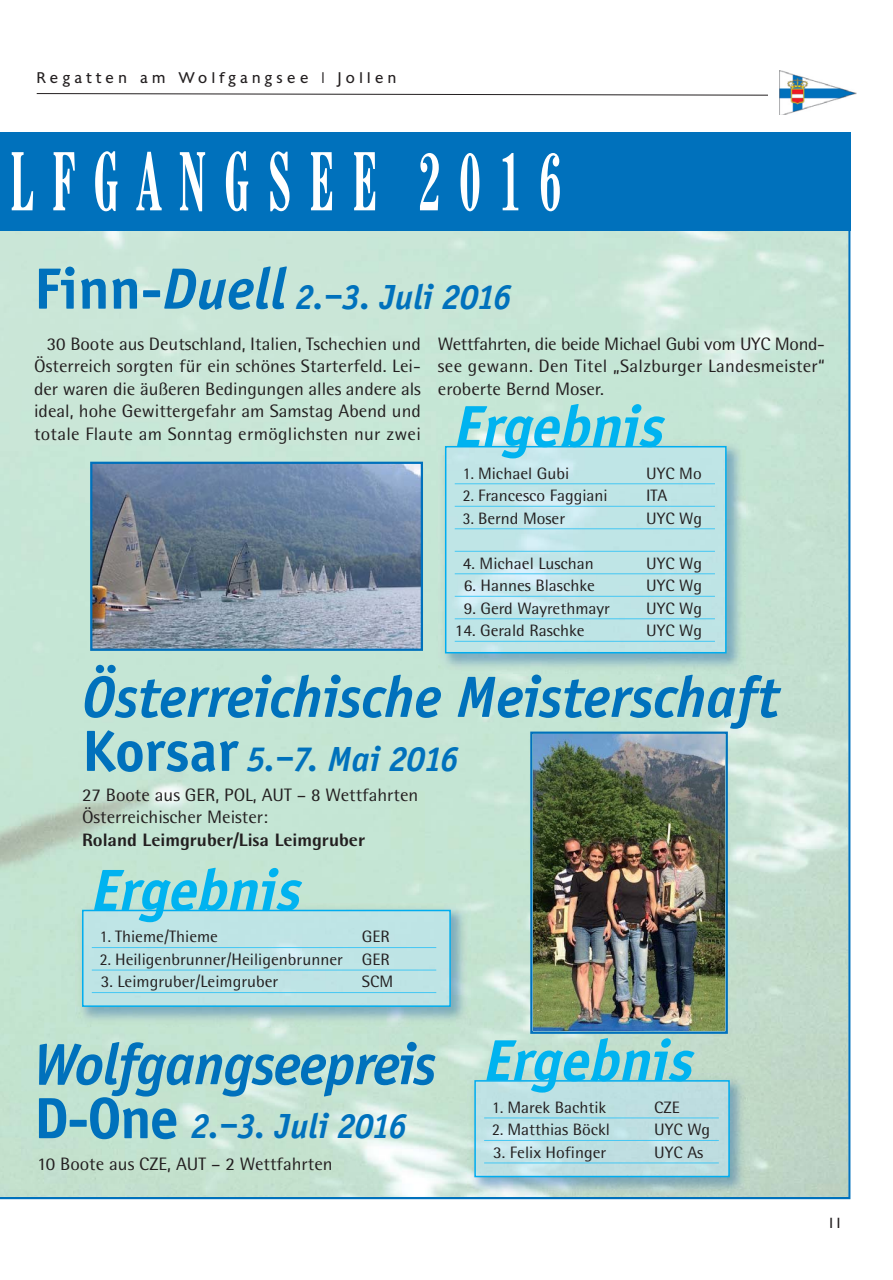
<style>
.page{position:relative;width:893px;height:1280px;background:#fff}
.page>*{position:absolute;margin:0;border:0;box-sizing:border-box;transform-origin:0 0}
.t1{font:700 condensed 81px "Century Schoolbook BT";letter-spacing:.35em;color:#fff;scale:.67 1}
.t2{font:italic 700 60.15px "Officina Sans";color:#00b3f0}
.t3{font:italic 700 60px "Officina Sans";letter-spacing:-.005em;color:#0071bc}
.t4{font:italic 700 36px "Officina Sans";color:#0071bc}
.t5{font:18px/22.5px "Rotis Semi Sans";color:#231f20;text-align:justify;scale:1.05 1}
.t6{font:800 18px "Rotis Semi Sans";color:#231f20;scale:1.05 1}
.t7{font:16.5px "Rotis Semi Sans";color:#231f20;scale:1.05 1}
.t8{font:16.5px "Rotis Semi Sans";color:#231f20;scale:.95 1}
.t9{font:15px "Chantilly";letter-spacing:.3em;color:#231f20}
.t10{font:15px "Gill Sans";color:#231f20}
.s1{font-style:normal;font-size:60px}
.s2{font-size:60px}
</style>
<div class="page">
<svg style="left:36px;top:93px;width:732px;height:3px"></svg>
<img style="left:779px;top:70px;width:77px;height:45px">
<img style="left:0;top:231px;width:848px;height:966px">
<div style="left:0;top:132px;width:850px;height:99px;background:#0071bc"></div>
<img style="left:438px;top:439px;width:308px;height:234px">
<img style="left:448px;top:449px;width:276px;height:201px">
<div style="left:445px;top:446px;width:282px;height:207px;border:2px solid #00adef"></div>
<hr style="left:455px;top:483px;width:260px;height:1px;background:#44c7f4">
<hr style="left:455px;top:506px;width:260px;height:1px;background:#44c7f4">
<hr style="left:455px;top:528px;width:260px;height:1px;background:#44c7f4">
<hr style="left:455px;top:551px;width:260px;height:1px;background:#44c7f4">
<hr style="left:455px;top:573px;width:260px;height:1px;background:#44c7f4">
<hr style="left:455px;top:596px;width:260px;height:1px;background:#44c7f4">
<hr style="left:455px;top:618px;width:260px;height:1px;background:#44c7f4">
<hr style="left:455px;top:641px;width:260px;height:1px;background:#44c7f4">
<img style="left:93px;top:465px;width:327px;height:183px">
<div style="left:90px;top:462px;width:333px;height:189px;border:2px solid #0071bc"></div>
<img style="left:534px;top:735px;width:190px;height:295px">
<div style="left:530px;top:731px;width:198px;height:303px;border:2px solid #0071bc"></div>
<img style="left:76px;top:903px;width:394px;height:123px">
<div style="left:85px;top:913px;width:363px;height:91px;background:#bee4e5"></div>
<div style="left:82px;top:910px;width:369px;height:97px;border:2px solid #00adef"></div>
<hr style="left:92px;top:947px;width:344px;height:1px;background:#44c7f4">
<hr style="left:92px;top:970px;width:344px;height:1px;background:#44c7f4">
<hr style="left:92px;top:992px;width:344px;height:1px;background:#44c7f4">
<img style="left:467px;top:1073px;width:282px;height:123px">
<img style="left:477px;top:1083px;width:250px;height:91px">
<div style="left:474px;top:1080px;width:256px;height:97px;border:2px solid #00adef"></div>
<hr style="left:484px;top:1117px;width:235px;height:1px;background:#44c7f4">
<hr style="left:484px;top:1140px;width:235px;height:1px;background:#44c7f4">
<hr style="left:484px;top:1162px;width:235px;height:1px;background:#44c7f4">
<p class="t9" style="left:37px;top:72px;width:361px">Regatten am Wolfgangsee | Jollen</p>
<h1 class="t1" style="left:10px;top:151px;width:823px">LFGANGSEE 2016</h1>
<h3 class="t4" style="left:34px;top:283px;width:479px"><span class="s1">Finn-</span><span class="s2">Duell</span> 2.–3. Juli 2016</h3>
<p class="t5" style="left:34px;top:334px;width:370px;text-indent:13px">30 Boote aus Deutschland, Italien, Tschechien und Österreich sorgten für ein schönes Starterfeld. Lei&shy;der waren die äußeren Bedingungen alles andere als ideal, hohe Gewittergefahr am Samstag Abend und totale Flaute am Sonntag ermöglichsten nur zwei</p>
<p class="t5" style="left:438px;top:334px;width:370px">Wettfahrten, die beide Michael Gubi vom UYC Mond&shy;see gewann. Den Titel „Salzburger Landesmeister“ eroberte Bernd Moser.</p>
<h2 class="t2" style="left:452px;top:403px;width:223px">Ergebnis</h2>
<p class="t8" style="left:463px;top:467px;width:113px">1. Michael Gubi</p>
<p class="t7" style="left:646px;top:467px;width:54px">UYC Mo</p>
<p class="t8" style="left:463px;top:490px;width:154px">2. Francesco Faggiani</p>
<p class="t7" style="left:646px;top:490px;width:22px">ITA</p>
<p class="t8" style="left:463px;top:512px;width:109px">3. Bernd Moser</p>
<p class="t7" style="left:646px;top:512px;width:55px">UYC Wg</p>
<p class="t7" style="left:463px;top:557px;width:126px">4. Michael Luschan</p>
<p class="t7" style="left:646px;top:557px;width:55px">UYC Wg</p>
<p class="t7" style="left:464px;top:580px;width:126px">6. Hannes Blaschke</p>
<p class="t7" style="left:646px;top:580px;width:55px">UYC Wg</p>
<p class="t7" style="left:464px;top:602px;width:141px">9. Gerd Wayrethmayr</p>
<p class="t7" style="left:646px;top:602px;width:55px">UYC Wg</p>
<p class="t7" style="left:455px;top:625px;width:125px">14. Gerald Raschke</p>
<p class="t7" style="left:646px;top:625px;width:55px">UYC Wg</p>
<h3 class="t3" style="left:82px;top:673px;width:699px">Österreichische Meisterschaft</h3>
<h3 class="t4" style="left:82px;top:745px;width:378px"><span class="s1">Korsar</span> 5.–7. Mai 2016</h3>
<p class="t5" style="left:82px;top:785px;width:322px">27 Boote aus GER, POL, AUT – 8 Wettfahrten<br>Österreichischer Meister:</p>
<p class="t6" style="left:82px;top:833px;width:271px">Roland Leimgruber/Lisa Leimgruber</p>
<h2 class="t2" style="left:89px;top:866px;width:223px">Ergebnis</h2>
<p class="t8" style="left:100px;top:931px;width:126px">1. Thieme/Thieme</p>
<p class="t7" style="left:362px;top:931px;width:28px">GER</p>
<p class="t8" style="left:100px;top:953px;width:307px">2. Heiligenbrunner/Heiligenbrunner GER</p>
<p class="t7" style="left:101px;top:976px;width:171px">3. Leimgruber/Leimgruber</p>
<p class="t7" style="left:362px;top:976px;width:31px">SCM</p>
<h3 class="t3" style="left:34px;top:1041px;width:404px">Wolfgangseepreis</h3>
<h3 class="t4" style="left:34px;top:1112px;width:374px"><span class="s1">D-One</span> 2.–3. Juli 2016</h3>
<p class="t5" style="left:37px;top:1154px;width:283px">10 Boote aus CZE, AUT – 2 Wettfahrten</p>
<h2 class="t2" style="left:481px;top:1037px;width:223px">Ergebnis</h2>
<p class="t8" style="left:492px;top:1101px;width:121px">1. Marek Bachtik</p>
<p class="t7" style="left:654px;top:1101px;width:26px">CZE</p>
<p class="t8" style="left:492px;top:1124px;width:126px">2. Matthias Böckl</p>
<p class="t7" style="left:654px;top:1124px;width:55px">UYC Wg</p>
<p class="t7" style="left:493px;top:1146px;width:109px">3. Felix Hofinger</p>
<p class="t7" style="left:654px;top:1146px;width:48px">UYC As</p>
<p class="t10" style="left:827px;top:1217px;width:16px">11</p>
</div>
